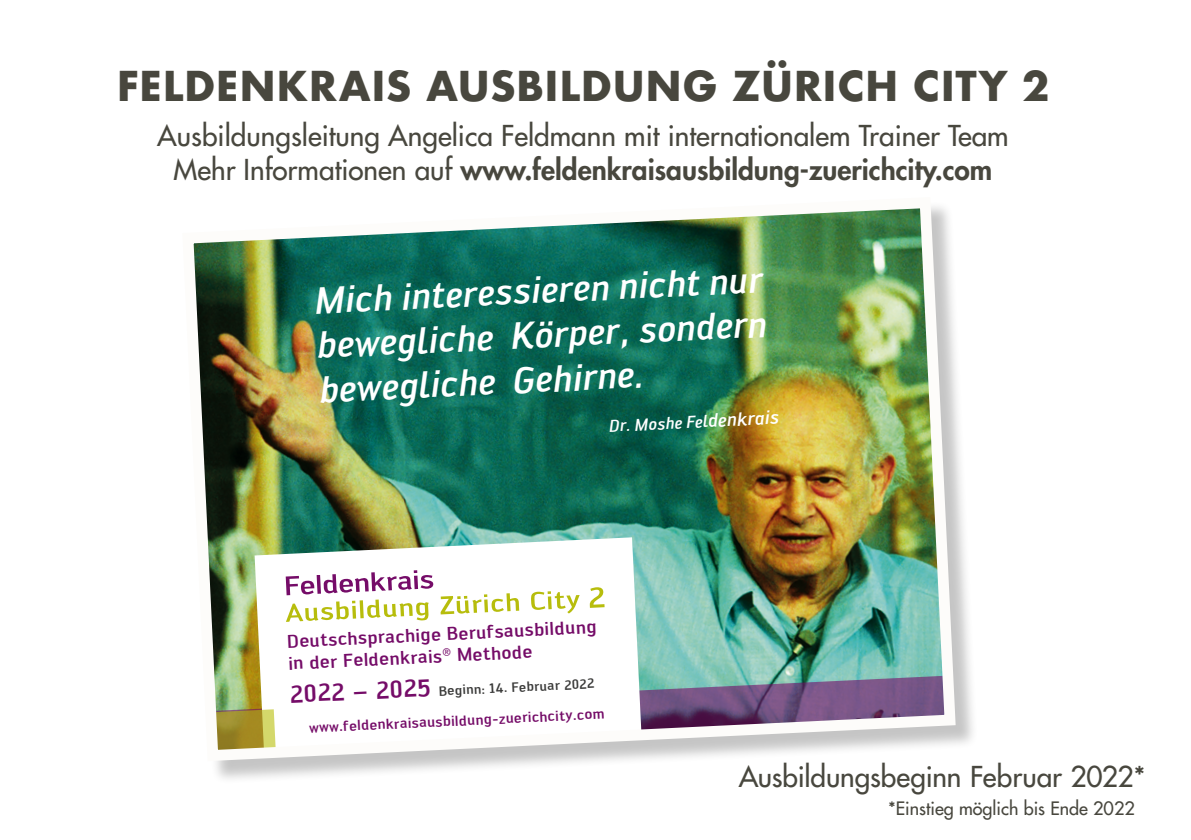
<style>
.page{position:relative;width:1191px;height:840px;background:#fff}
.page>*{position:absolute;margin:0;border:0;box-sizing:border-box;transform-origin:0 0}
.t1{font:700 40px "Futura";letter-spacing:.01em;color:#48473e}
.t2{font:italic 500 37px "Engel";color:#fff}
.t3{font:28px "Futura";color:#48473e}
.t4{font:800 28px "Futura";color:#48473e}
.t5{font:500 18.2px/21.6px "Engel";color:#750c68}
.t6{font:18px "Futura";color:#48473e}
.t7{font:italic 500 16.8px "Engel";color:#fff}
.t8{font:500 14.2px "Engel";color:#750c68}
.t9{font:500 13.2px "Engel";color:#3a3a39}
.s1{font-weight:400}
.s2{font-size:18.8px}
.s3{font-size:24.2px;color:#750c68}
</style>
<div class="page">
<div style="left:185px;top:200px;width:793px;height:583px;background:#000;opacity:.23"></div>
<img style="left:185px;top:200px;width:776px;height:566px">
<p class="t1" style="left:117px;top:57px;width:934px">FELDENKRAIS AUSBILDUNG ZÜRICH CITY 2</p>
<p class="t3" style="left:157px;top:118px;width:853px">Ausbildungsleitung Angelica Feldmann mit internationalem Trainer Team</p>
<p class="t4" style="left:173px;top:151px;width:820px"><span class="s1">Mehr Informationen auf</span> www.feldenkraisausbildung-zuerichcity.com</p>
<p class="t2" style="left:313px;top:280px;width:450px;rotate:-3deg">Mich interessieren nicht nur</p>
<p class="t2" style="left:315px;top:324px;width:452px;rotate:-3deg">bewegliche Körper, sondern</p>
<p class="t2" style="left:318px;top:368px;width:327px;rotate:-3deg">bewegliche Gehirne.</p>
<p class="t7" style="left:608px;top:416px;width:172px;rotate:-3deg">Dr. Moshe Fel<span class="s2">denkrais</span></p>
<p class="t5" style="left:287px;top:630px;width:311px;rotate:-3deg">Deutschsprachige Berufsausbildung in der Feldenkrais<sup>®</sup> Methode</p>
<p class="t9" style="left:290px;top:691px;width:306px;rotate:-3deg"><span class="s3">2022 – 2025</span> Beginn: 14. Februar 2022</p>
<p class="t8" style="left:309px;top:719px;width:297px;rotate:-3deg">www.feldenkraisausbildung-zuerichcity.com</p>
<p class="t3" style="left:738px;top:758px;width:408px">Ausbildungsbeginn Februar 2022*</p>
<p class="t6" style="left:888px;top:796px;width:248px">*Einstieg möglich bis Ende 2022</p>
</div>
